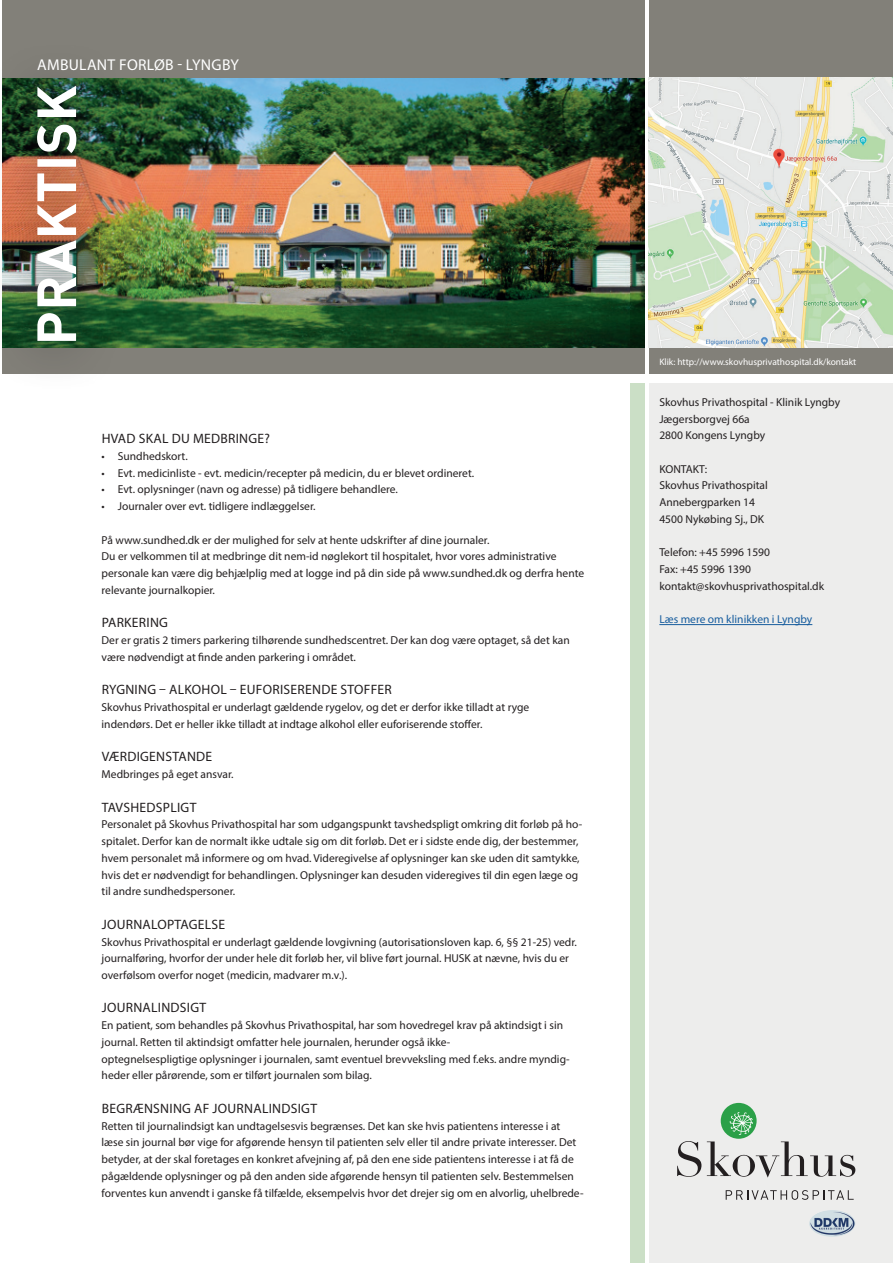
<style>
.page{position:relative;width:893px;height:1263px;background:#fff}
.page>*{position:absolute;margin:0;border:0;box-sizing:border-box;transform-origin:0 0}
.t1{font:15.75px "Myriad Pro";letter-spacing:.02em;color:#fff}
.t2{font:13.65px "Myriad Pro";letter-spacing:.02em;color:#231f20}
.t3{font:11.55px/16.8px "Myriad Pro";color:#231f20}
.t4{font:11.55px "Myriad Pro";color:#175d9e}
.t5{font:9.45px "Myriad Pro";color:#fff}
</style>
<div class="page">
<div style="left:649px;top:0;width:244px;height:1263px;background:#ededec"></div>
<img style="left:127px;top:78px;width:504px;height:270px">
<svg style="left:631px;top:78px;width:14px;height:1185px;background:#a4b59d"></svg>
<div style="left:3px;top:0;width:890px;height:78px;background:#828079"></div>
<div style="left:3px;top:348px;width:890px;height:26px;background:#828079"></div>
<hr style="left:645px;top:0;width:4px;height:1263px;background:#fff">
<div style="left:3px;top:374px;width:890px;height:9px;background:#fff"></div>
<div style="left:721px;top:1103px;width:36px;height:36px;background:#2ba048;border-radius:50%"></div>
<svg style="left:729px;top:1112px;width:24px;height:23px"></svg>
<svg style="left:677px;top:1141px;width:24px;height:36px"></svg>
<svg style="left:707px;top:1141px;width:148px;height:36px"></svg>
<svg style="left:726px;top:1190px;width:128px;height:10px"></svg>
<img style="left:809px;top:1210px;width:46px;height:27px">
<img style="left:649px;top:78px;width:244px;height:270px">
<div style="left:0;top:40px;width:127px;height:352px;background:#231f20;opacity:.75"></div>
<img style="left:37px;top:86px;width:39px;height:255px">
<hr style="left:659px;top:624px;width:153px;height:1px;background:#175d9e">
<h1 class="t1" style="left:37px;top:55px;width:203px">AMBULANT FORLØB - LYNGBY</h1>
<p class="t2" style="left:102px;top:430px;width:170px">HVAD SKAL DU MEDBRINGE?</p>
<p class="t3" style="left:102px;top:447px;width:88px">• Sundhedskort.</p>
<p class="t3" style="left:102px;top:464px;width:374px">• Evt. medicinliste - evt. medicin/recepter på medicin, du er blevet ordineret.</p>
<p class="t3" style="left:102px;top:481px;width:298px">• Evt. oplysninger (navn og adresse) på tidligere behandlere.</p>
<p class="t3" style="left:102px;top:498px;width:215px">• Journaler over evt. tidligere indlæggelser.</p>
<p class="t3" style="left:102px;top:531px;width:484px">På www.sundhed.dk er der mulighed for selv at hente udskrifter af dine journaler.<br>Du er velkommen til at medbringe dit nem-id nøglekort til hospitalet, hvor vores administrative personale kan være dig behjælplig med at logge ind på din side på www.sundhed.dk og derfra hente relevante journalkopier.</p>
<p class="t2" style="left:102px;top:614px;width:68px">PARKERING</p>
<p class="t3" style="left:102px;top:632px;width:470px">Der er gratis 2 timers parkering tilhørende sundhedscentret. Der kan dog være optaget, så det kan være nødvendigt at finde anden parkering i området.</p>
<p class="t2" style="left:102px;top:681px;width:292px">RYGNING – ALKOHOL – EUFORISERENDE STOFFER</p>
<p class="t3" style="left:102px;top:699px;width:429px">Skovhus Privathospital er underlagt gældende rygelov, og det er derfor ikke tilladt at ryge indendørs. Det er heller ikke tilladt at indtage alkohol eller euforiserende stoffer.</p>
<p class="t2" style="left:102px;top:748px;width:112px">VÆRDIGENSTANDE</p>
<p class="t3" style="left:102px;top:765px;width:134px">Medbringes på eget ansvar.</p>
<p class="t2" style="left:102px;top:798px;width:96px">TAVSHEDSPLIGT</p>
<p class="t3" style="left:102px;top:816px;width:482px">Personalet på Skovhus Privathospital har som udgangspunkt tavshedspligt omkring dit forløb på ho&shy;spitalet. Derfor kan de normalt ikke udtale sig om dit forløb. Det er i sidste ende dig, der bestemmer, hvem personalet må informere og om hvad. Videregivelse af oplysninger kan ske uden dit samtykke, hvis det er nødvendigt for behandlingen. Oplysninger kan desuden videregives til din egen læge og til andre sundhedspersoner.</p>
<p class="t2" style="left:102px;top:916px;width:125px">JOURNALOPTAGELSE</p>
<p class="t3" style="left:102px;top:933px;width:477px">Skovhus Privathospital er underlagt gældende lovgivning (autorisationsloven kap. 6, §§ 21-25) vedr. journalføring, hvorfor der under hele dit forløb her, vil blive ført journal. HUSK at nævne, hvis du er overfølsom overfor noget (medicin, madvarer m.v.).</p>
<p class="t2" style="left:102px;top:999px;width:106px">JOURNALINDSIGT</p>
<p class="t3" style="left:102px;top:1017px;width:469px">En patient, som behandles på Skovhus Privathospital, har som hovedregel krav på aktindsigt i sin journal. Retten til aktindsigt omfatter hele journalen, herunder også ikke-<br>optegnelsespligtige oplysninger i journalen, samt eventuel brevveksling med f.eks. andre myndig&shy;heder eller pårørende, som er tilført journalen som bilag.</p>
<p class="t2" style="left:102px;top:1100px;width:217px">BEGRÆNSNING AF JOURNALINDSIGT</p>
<p class="t3" style="left:102px;top:1117px;width:483px">Retten til journalindsigt kan undtagelsesvis begrænses. Det kan ske hvis patientens interesse i at læse sin journal bør vige for afgørende hensyn til patienten selv eller til andre private interesser. Det betyder, at der skal foretages en konkret afvejning af, på den ene side patientens interesse i at få de pågældende oplysninger og på den anden side afgørende hensyn til patienten selv. Bestemmelsen forventes kun anvendt i ganske få tilfælde, eksempelvis hvor det drejer sig om en alvorlig, uhelbrede-</p>
<p class="t5" style="left:659px;top:355px;width:198px">Klik: http://www.skovhusprivathospital.dk/kontakt</p>
<p class="t3" style="left:659px;top:393px;width:182px">Skovhus Privathospital - Klinik Lyngby<br>Jægersborgvej 66a<br>2800 Kongens Lyngby</p>
<p class="t3" style="left:659px;top:460px;width:110px">KONTAKT:<br>Skovhus Privathospital<br>Annebergparken 14<br>4500 Nykøbing Sj., DK</p>
<p class="t3" style="left:659px;top:544px;width:166px">Telefon: +45 5996 1590<br>Fax: +45 5996 1390 kontakt@skovhusprivathospital.dk</p>
<p class="t4" style="left:659px;top:612px;width:154px">Læs mere om klinikken i Lyngby</p>
</div>
